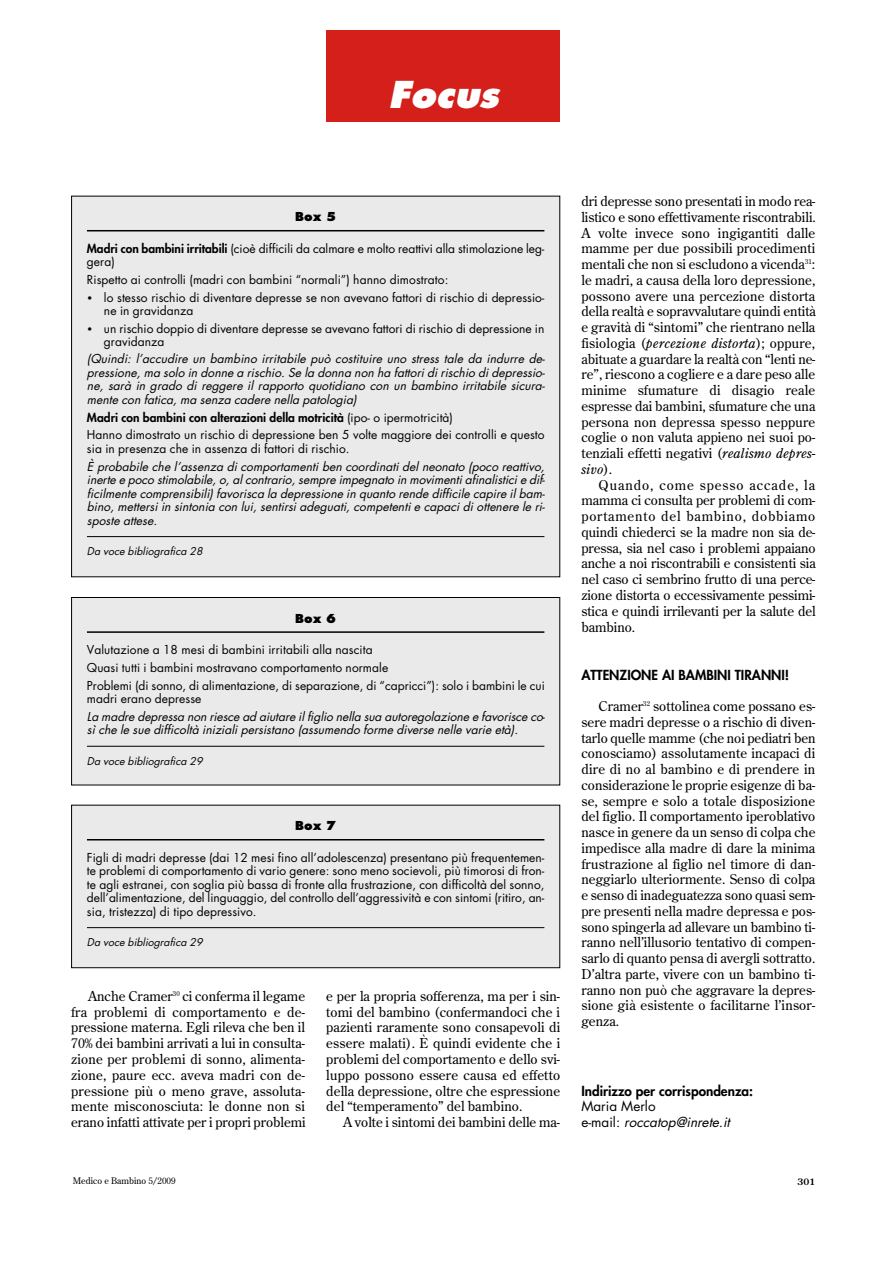
<style>
.page{position:relative;width:891px;height:1262px;background:#fff}
.page>*{position:absolute;margin:0;border:0;box-sizing:border-box;transform-origin:0 0}
.t1{font:italic 800 36px "Futura";color:#fff}
.t2{font:13.5px/15.8px "Century Old Style";letter-spacing:.005em;color:#000;text-align:justify}
.t3{font:800 13.5px "Futura";color:#000}
.t4{font:italic 13.5px/15.8px "Futura";color:#000}
.t5{font:12px/13.5px "Futura";letter-spacing:.005em;color:#000}
.t6{font:italic 12px/13.5px "Futura";letter-spacing:.005em;color:#000;text-align:justify}
.t7{font:800 12px "Futura";letter-spacing:.01em;color:#000}
.t8{font:italic 10.5px "Futura";letter-spacing:.005em;color:#000}
.t9{font:9px "Century Old Style";color:#000}
.t10{font:700 9px "Century Old Style";color:#000}
.s1{font-weight:800}
.s2{font-family:"Adobe Garamond Pro";font-style:italic}
.s3{font-style:italic}
.s4{font-style:normal}
</style>
<div class="page">
<div style="left:326px;top:30px;width:234px;height:92px;background:#d51f1b"></div>
<div style="left:72px;top:196px;width:487px;height:380px;background:#eaeaea"></div>
<hr style="left:87px;top:230px;width:457px;height:1px;background:#000">
<svg style="left:86px;top:536px;width:459px;height:1px"></svg>
<div style="left:72px;top:598px;width:487px;height:186px;background:#eaeaea"></div>
<hr style="left:87px;top:631px;width:457px;height:2px;background:#000">
<svg style="left:87px;top:745px;width:458px;height:2px"></svg>
<div style="left:71px;top:597px;width:489px;height:188px;border:1px solid #000"></div>
<div style="left:72px;top:805px;width:487px;height:162px;background:#eaeaea"></div>
<hr style="left:87px;top:839px;width:457px;height:1px;background:#000">
<svg style="left:86px;top:927px;width:459px;height:1px"></svg>
<div style="left:71px;top:804px;width:489px;height:164px;border:1px solid #000"></div>
<h1 class="t1" style="left:388px;top:79px;width:112px">Focus</h1>
<p class="t7" style="left:295px;top:212px;width:43px">Box 5</p>
<p class="t5" style="left:87px;top:242px;width:459px"><span class="s1">Madri con bambini irritabili</span> (cioè difficili da calmare e molto reattivi alla stimolazione leg&shy;gera)</p>
<p class="t5" style="left:87px;top:274px;width:363px">Rispetto ai controlli (madri con bambini “normali”) hanno dimostrato:</p>
<p class="t5" style="left:104px;top:291px;width:442px;text-indent:-17px"><span class="s2">•</span> lo stesso rischio di diventare depresse se non avevano fattori di rischio di depressio&shy;ne in gravidanza</p>
<p class="t5" style="left:104px;top:322px;width:442px;text-indent:-17px"><span class="s2">•</span> un rischio doppio di diventare depresse se avevano fattori di rischio di depressione in gravidanza</p>
<p class="t6" style="left:87px;top:353px;width:460px">(Quindi: l’accudire un bambino irritabile può costituire uno stress tale da indurre de&shy;pressione, ma solo in donne a rischio. Se la donna non ha fattori di rischio di depressio&shy;ne, sarà in grado di reggere il rapporto quotidiano con un bambino irritabile sicura&shy;mente con fatica, ma senza cadere nella patologia)</p>
<p class="t5" style="left:87px;top:409px;width:459px;line-height:17.7px"><span class="s1">Madri con bambini con alterazioni della motricità</span> (ipo- o ipermotricità)<br>Hanno dimostrato un rischio di depressione ben 5 volte maggiore dei controlli e questo</p>
<p class="t5" style="left:87px;top:443px;width:264px">sia in presenza che in assenza di fattori di rischio.</p>
<p class="t6" style="left:87px;top:460px;width:460px">È probabile che l’assenza di comportamenti ben coordinati del neonato (poco reattivo, inerte e poco stimolabile, o, al contrario, sempre impegnato in movimenti afinalistici e dif&shy;ficilmente comprensibili) favorisca la depressione in quanto rende difficile capire il bam&shy;bino, mettersi in sintonia con lui, sentirsi adeguati, competenti e capaci di ottenere le ri&shy;sposte attese.</p>
<p class="t8" style="left:87px;top:546px;width:117px">Da voce bibliografica 28</p>
<p class="t7" style="left:295px;top:613px;width:43px">Box 6</p>
<p class="t5" style="left:87px;top:642px;width:459px;line-height:17.7px">Valutazione a 18 mesi di bambini irritabili alla nascita<br>Quasi tutti i bambini mostravano comportamento normale<br>Problemi (di sonno, di alimentazione, di separazione, di “capricci”): solo i bambini le cui</p>
<p class="t5" style="left:87px;top:693px;width:116px">madri erano depresse</p>
<p class="t6" style="left:87px;top:710px;width:460px">La madre depressa non riesce ad aiutare il figlio nella sua autoregolazione e favorisce co&shy;sì che le sue difficoltà iniziali persistano (assumendo forme diverse nelle varie età).</p>
<p class="t8" style="left:87px;top:756px;width:117px">Da voce bibliografica 29</p>
<p class="t7" style="left:295px;top:820px;width:43px">Box 7</p>
<p class="t5" style="left:87px;top:851px;width:459px;text-align:justify">Figli di madri depresse (dai 12 mesi fino all’adolescenza) presentano più frequentemen&shy;te problemi di comportamento di vario genere: sono meno socievoli, più timorosi di fron&shy;te agli estranei, con soglia più bassa di fronte alla frustrazione, con difficoltà del sonno, dell’alimentazione, del linguaggio, del controllo dell’aggressività e con sintomi (ritiro, an&shy;sia, tristezza) di tipo depressivo.</p>
<p class="t8" style="left:87px;top:937px;width:117px">Da voce bibliografica 29</p>
<p class="t2" style="left:71px;top:989px;width:236px;text-indent:17px">Anche Cramer<sup>30</sup> ci conferma il legame fra problemi di comportamento e de&shy;pressione materna. Egli rileva che ben il 70% dei bambini arrivati a lui in consulta&shy;zione per problemi di sonno, alimenta&shy;zione, paure ecc. aveva madri con de&shy;pressione più o meno grave, assoluta&shy;mente misconosciuta: le donne non si erano infatti attivate per i propri problemi</p>
<p class="t2" style="left:326px;top:989px;width:235px">e per la propria sofferenza, ma per i sin&shy;tomi del bambino (confermandoci che i pazienti raramente sono consapevoli di essere malati). È quindi evidente che i problemi del comportamento e dello svi&shy;luppo possono essere causa ed effetto della depressione, oltre che espressione del “temperamento” del bambino.</p>
<p class="t2" style="left:343px;top:1115px;width:218px">A volte i sintomi dei bambini delle ma-</p>
<p class="t2" style="left:581px;top:194px;width:236px">dri depresse sono presentati in modo rea&shy;listico e sono effettivamente riscontrabili.<br>A volte invece sono ingigantiti dalle mamme per due possibili procedimenti mentali che non si escludono a vicenda<sup>31</sup>: le madri, a causa della loro depressione, possono avere una percezione distorta della realtà e sopravvalutare quindi entità e gravità di “sintomi” che rientrano nella fisiologia (<span class="s3">percezione distorta</span>); oppure, abituate a guardare la realtà con “lenti ne&shy;re”, riescono a cogliere e a dare peso alle minime sfumature di disagio reale espresse dai bambini, sfumature che una persona non depressa spesso neppure coglie o non valuta appieno nei suoi po&shy;tenziali effetti negativi (<span class="s3">realismo depres&shy;sivo</span>).</p>
<p class="t2" style="left:581px;top:478px;width:236px;text-indent:17px">Quando, come spesso accade, la mamma ci consulta per problemi di com&shy;portamento del bambino, dobbiamo quindi chiederci se la madre non sia de&shy;pressa, sia nel caso i problemi appaiano anche a noi riscontrabili e consistenti sia nel caso ci sembrino frutto di una perce&shy;zione distorta o eccessivamente pessimi&shy;stica e quindi irrilevanti per la salute del bambino.</p>
<p class="t3" style="left:581px;top:668px;width:209px">ATTENZIONE AI BAMBINI TIRANNI!</p>
<p class="t2" style="left:581px;top:699px;width:236px;text-indent:17px">Cramer<sup>32</sup> sottolinea come possano es&shy;sere madri depresse o a rischio di diven&shy;tarlo quelle mamme (che noi pediatri ben conosciamo) assolutamente incapaci di dire di no al bambino e di prendere in considerazione le proprie esigenze di ba&shy;se, sempre e solo a totale disposizione del figlio. Il comportamento iperoblativo nasce in genere da un senso di colpa che impedisce alla madre di dare la minima frustrazione al figlio nel timore di dan&shy;neggiarlo ulteriormente. Senso di colpa e senso di inadeguatezza sono quasi sem&shy;pre presenti nella madre depressa e pos&shy;sono spingerla ad allevare un bambino ti&shy;ranno nell’illusorio tentativo di compen&shy;sarlo di quanto pensa di avergli sottratto.<br>D’altra parte, vivere con un bambino ti&shy;ranno non può che aggravare la depres&shy;sione già esistente o facilitarne l’insor&shy;genza.</p>
<p class="t3" style="left:581px;top:1084px;width:173px">Indirizzo per corrispondenza:</p>
<p class="t4" style="left:581px;top:1099px;width:150px"><span class="s4">Maria Merlo<br>e-mail:</span> roccatop@inrete.it</p>
<p class="t9" style="left:73px;top:1176px;width:104px">Medico e Bambino 5/2009</p>
<p class="t10" style="left:798px;top:1178px;width:19px">301</p>
</div>
